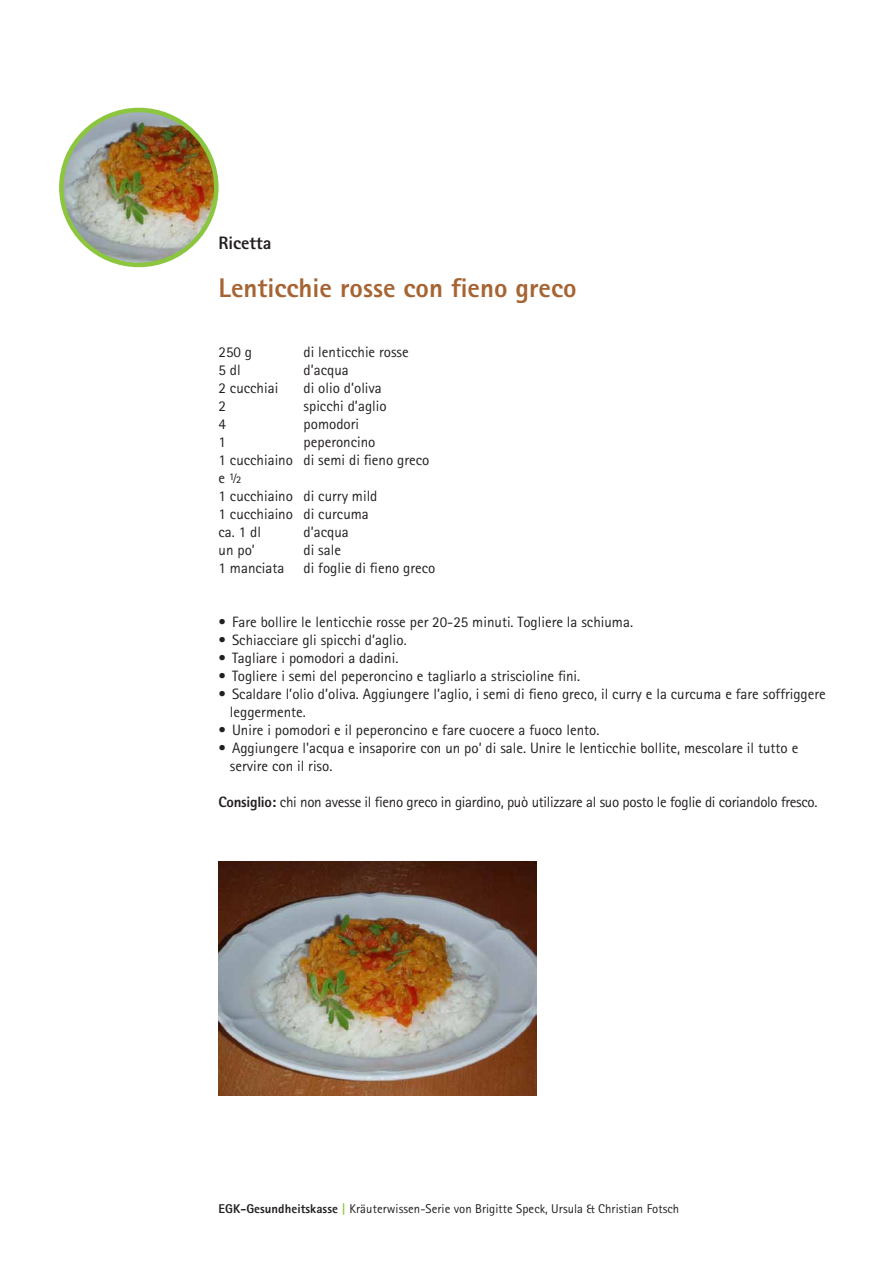
<style>
.page{position:relative;width:893px;height:1263px;background:#fff}
.page>*{position:absolute;margin:0;border:0;box-sizing:border-box;transform-origin:0 0}
.t1{font:800 27px "Rotis Sans Serif";color:#a76433}
.t2{font:800 18px "Rotis Sans Serif";color:#231f20}
.t3{font:15px/18px "Rotis Sans Serif";color:#231f20}
.t4{font:15px "Rotis Sans Serif";letter-spacing:-.02em;color:#231f20}
.t5{font:12.75px "Rotis Sans Serif";letter-spacing:.005em;color:#231f20}
.s1{font-weight:800}
.s2{font-weight:800;color:#8bc63e}
</style>
<div class="page">
<img style="left:219px;top:861px;width:318px;height:234px">
<img style="left:61px;top:110px;width:155px;height:155px;border-radius:77px">
<div style="left:59px;top:108px;width:160px;height:159px;border:4px solid #8bc63e;border-radius:50%"></div>
<p class="t2" style="left:219px;top:232px;width:54px">Ricetta</p>
<h1 class="t1" style="left:219px;top:271px;width:359px">Lenticchie rosse con fieno greco</h1>
<p class="t3" style="left:219px;top:343px;width:35px">250 g</p>
<p class="t3" style="left:304px;top:343px;width:107px">di lenticchie rosse</p>
<p class="t3" style="left:219px;top:361px;width:24px">5 dl</p>
<p class="t3" style="left:304px;top:361px;width:47px">d’acqua</p>
<p class="t3" style="left:219px;top:379px;width:61px">2 cucchiai</p>
<p class="t3" style="left:304px;top:379px;width:80px">di olio d’oliva</p>
<p class="t3" style="left:219px;top:397px;width:9px">2</p>
<p class="t3" style="left:304px;top:397px;width:85px">spicchi d’aglio</p>
<p class="t3" style="left:219px;top:415px;width:9px">4</p>
<p class="t3" style="left:304px;top:415px;width:57px">pomodori</p>
<p class="t3" style="left:219px;top:433px;width:9px">1</p>
<p class="t3" style="left:219px;top:433px;width:212px;text-indent:85px">peperoncino<br>1 cucchiaino di semi di fieno greco e ½<br>1 cucchiaino di curry mild<br>1 cucchiaino di curcuma<br>ca. 1 dl</p>
<p class="t3" style="left:304px;top:523px;width:47px">d’acqua</p>
<p class="t3" style="left:219px;top:541px;width:38px">un po’</p>
<p class="t3" style="left:304px;top:541px;width:39px">di sale</p>
<p class="t3" style="left:219px;top:559px;width:67px">1 manciata</p>
<p class="t3" style="left:304px;top:559px;width:133px">di foglie di fieno greco</p>
<p class="t3" style="left:219px;top:613px;width:416px">• Fare bollire le lenticchie rosse per 20-25 minuti. Togliere la schiuma.</p>
<p class="t3" style="left:219px;top:631px;width:190px">• Schiacciare gli spicchi d’aglio.</p>
<p class="t3" style="left:219px;top:649px;width:181px">• Tagliare i pomodori a dadini.</p>
<p class="t3" style="left:219px;top:667px;width:363px">• Togliere i semi del peperoncino e tagliarlo a striscioline fini.</p>
<p class="t3" style="left:230px;top:685px;width:597px;text-indent:-11px">• Scaldare l’olio d’oliva. Aggiungere l’aglio, i semi di fieno greco, il curry e la curcuma e fare soffriggere leggermente.</p>
<p class="t3" style="left:219px;top:721px;width:382px">• Unire i pomodori e il peperoncino e fare cuocere a fuoco lento.</p>
<p class="t3" style="left:230px;top:739px;width:570px;text-indent:-11px">• Aggiungere l'acqua e insaporire con un po’ di sale. Unire le lenticchie bollite, mescolare il tutto e servire con il riso.</p>
<p class="t4" style="left:219px;top:793px;width:600px"><span class="s1">Consiglio:</span> chi non avesse il fieno greco in giardino, può utilizzare al suo posto le foglie di coriandolo fresco.</p>
<p class="t5" style="left:219px;top:1201px;width:462px"><span class="s1">EGK-Gesundheitskasse</span> <span class="s2">|</span> Kräuterwissen-Serie von Brigitte Speck, Ursula &amp; Christian Fotsch</p>
</div>
